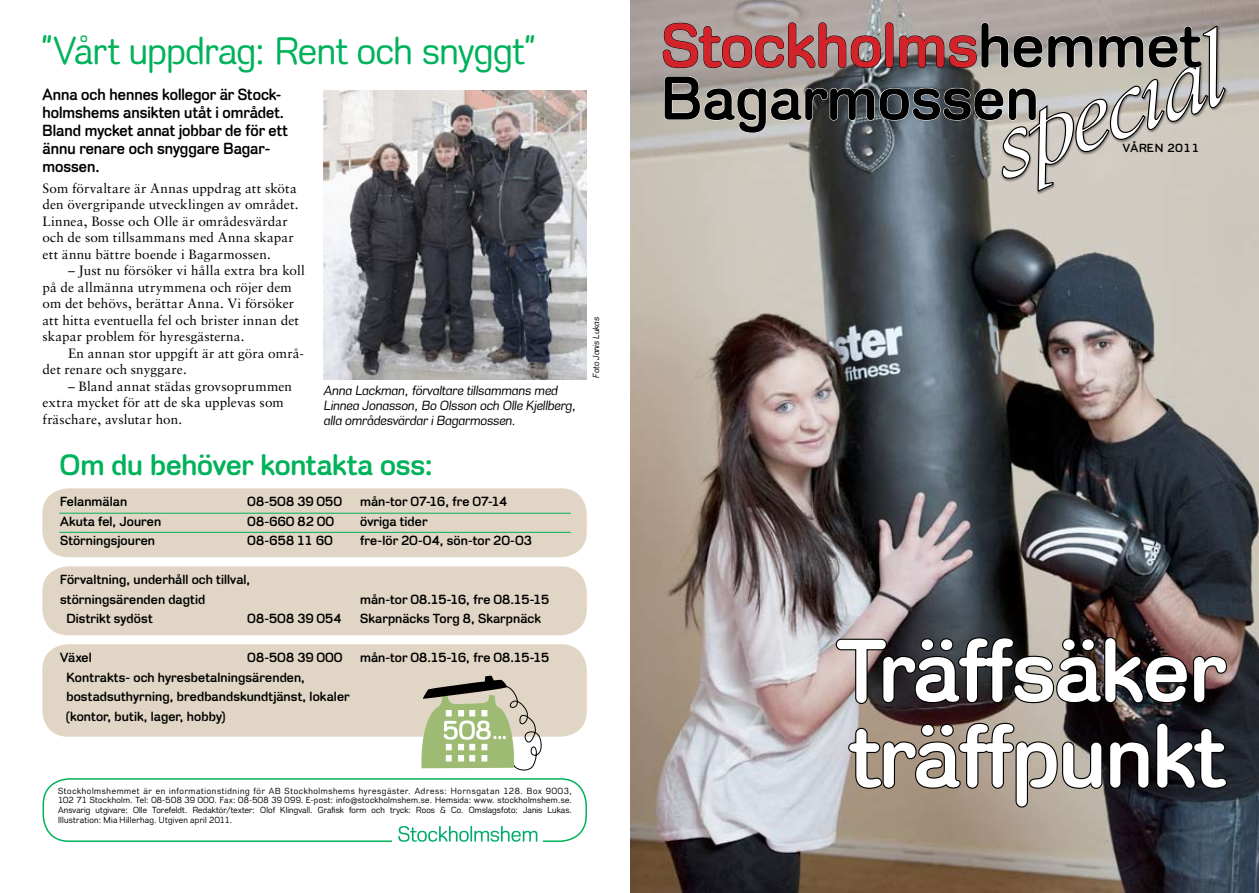
<style>
.page{position:relative;width:1259px;height:893px;background:#fff}
.page>*{position:absolute;margin:0;border:0;box-sizing:border-box;transform-origin:0 0}
.t1{font:700 90px/85.5px "Stockholm Runt";letter-spacing:-.01em;color:#fff}
.t2{font:700 63px/52.5px "Stockholm Runt";color:#000}
.t3{font:39px "Stockholm Runt";letter-spacing:-.005em;color:#00b25a}
.t4{font:700 30px "Stockholm Runt";letter-spacing:-.005em;color:#00b25a}
.t5{font:700 16.5px/18px "Stockholm Runt";color:#000;scale:.95 1}
.t6{font:13.5px/16.5px "Sabon";letter-spacing:.01em;color:#000}
.t7{font:700 13.5px/19.5px "Stockholm Runt";letter-spacing:.01em;color:#000}
.t8{font:italic 13.5px/15px "Stockholm Runt";color:#000}
.t9{font:700 12px "Stockholm Runt";letter-spacing:.09em;color:#000}
.t10{font:9px/9.8px "Stockholm Runt";letter-spacing:.03em;color:#000;text-align:justify}
.t11{font:italic 9px "Stockholm Runt";color:#000}
.s1{color:#d2232a}
</style>
<div class="page">
<div style="left:43px;top:778px;width:544px;height:64px;border:2px solid #00b25a;border-radius:26px"></div>
<div style="left:393px;top:816px;width:150px;height:47px;background:#fff"></div>
<svg style="left:398px;top:826px;width:139px;height:16px"></svg>
<img style="left:630px;top:0;width:629px;height:893px">
<div style="left:1000px;top:25px;width:259px;height:186px;background:#000;opacity:.42"></div>
<svg style="left:1002px;top:25px;width:224px;height:696px;background:#736f6f"></svg>
<svg style="left:662px;top:22px;width:563px;height:169px;background:#a2a09c"></svg>
<div style="left:42px;top:566px;width:545px;height:69px;background:#e1d6c5;border-radius:26px"></div>
<div style="left:42px;top:644px;width:545px;height:93px;background:#e1d6c5;border-radius:26px"></div>
<svg style="left:421px;top:676px;width:122px;height:95px"></svg>
<div style="left:42px;top:488px;width:545px;height:69px;background:#e1d6c5;border-radius:26px"></div>
<hr style="left:59px;top:513px;width:512px;height:1px;background:#00b25a">
<hr style="left:59px;top:532px;width:512px;height:1px;background:#00b25a">
<img style="left:324px;top:90px;width:263px;height:289px">
<svg style="left:834px;top:636px;width:394px;height:70px;background:#463e3d"></svg>
<svg style="left:847px;top:721px;width:381px;height:88px;background:#665e57"></svg>
<h3 class="t3" style="left:41px;top:28px;width:496px">”Vårt uppdrag: Rent och snyggt”</h3>
<p class="t5" style="left:43px;top:85px;width:260px">Anna och hennes kollegor är Stock&shy;holmshems ansikten utåt i området.<br>Bland mycket annat jobbar de för ett ännu renare och snyggare Bagar&shy;mossen.</p>
<p class="t6" style="left:43px;top:180px;width:257px">Som förvaltare är Annas uppdrag att sköta den övergripande utvecklingen av området.<br>Linnea, Bosse och Olle är områdesvärdar och de som tillsammans med Anna skapar ett ännu bättre boende i Bagarmossen.</p>
<p class="t6" style="left:43px;top:262px;width:264px;text-indent:26px">– Just nu försöker vi hålla extra bra koll på de allmänna utrymmena och röjer dem om det behövs, berättar Anna. Vi försöker att hitta eventuella fel och brister innan det skapar problem för hyresgästerna.</p>
<p class="t6" style="left:43px;top:345px;width:263px;text-indent:26px">En annan stor uppgift är att göra områ&shy;det renare och snyggare.</p>
<p class="t6" style="left:43px;top:378px;width:251px;text-indent:26px">– Bland annat städas grovsoprummen extra mycket för att de ska upplevas som fräschare, avslutar hon.</p>
<p class="t8" style="left:324px;top:382px;width:254px">Anna Lackman, förvaltare tillsammans med<br>Linnea Jonasson, Bo Olsson och Olle Kjellberg, alla områdesvärdar i Bagarmossen.</p>
<h3 class="t4" style="left:59px;top:448px;width:375px">Om du behöver kontakta oss:</h3>
<p class="t7" style="left:60px;top:492px;width:69px">Felanmälan</p>
<p class="t7" style="left:248px;top:492px;width:96px">08-508 39 050</p>
<p class="t7" style="left:360px;top:492px;width:149px">mån-tor 07-16, fre 07-14</p>
<p class="t7" style="left:60px;top:511px;width:103px">Akuta fel, Jouren</p>
<p class="t7" style="left:248px;top:511px;width:88px">08-660 82 00</p>
<p class="t7" style="left:360px;top:511px;width:69px">övriga tider</p>
<p class="t7" style="left:60px;top:531px;width:97px">Störningsjouren</p>
<p class="t7" style="left:248px;top:531px;width:87px">08-658 11 60</p>
<p class="t7" style="left:360px;top:531px;width:173px">fre-lör 20-04, sön-tor 20-03</p>
<p class="t7" style="left:60px;top:570px;width:192px">Förvaltning, underhåll och tillval, störningsärenden dagtid</p>
<p class="t7" style="left:360px;top:589px;width:191px">mån-tor 08.15-16, fre 08.15-15</p>
<p class="t7" style="left:66px;top:609px;width:88px">Distrikt sydöst</p>
<p class="t7" style="left:248px;top:609px;width:96px">08-508 39 054</p>
<p class="t7" style="left:360px;top:609px;width:182px">Skarpnäcks Torg 8, Skarpnäck</p>
<p class="t7" style="left:60px;top:648px;width:33px">Växel</p>
<p class="t7" style="left:248px;top:648px;width:96px">08-508 39 000</p>
<p class="t7" style="left:360px;top:648px;width:191px">mån-tor 08.15-16, fre 08.15-15</p>
<p class="t7" style="left:66px;top:667px;width:285px">Kontrakts- och hyresbetalningsärenden, bostadsuthyrning, bredbandskundtjänst, lokaler (kontor, butik, lager, hobby)</p>
<p class="t11" style="left:591px;top:378px;width:62px;rotate:-90deg">Foto Janis Lukas</p>
<p class="t10" style="left:58px;top:786px;width:515px">Stockholmshemmet är en informationstidning för AB Stockholmshems hyresgäster. Adress: Hornsgatan 128. Box 9003, 102 71 Stockholm. Tel: 08-508 39 000. Fax: 08-508 39 099. E-post: info@stockholmshem.se. Hemsida: www. stockholmshem.se.<br>Ansvarig utgivare: Olle Torefeldt. Redaktör/texter: Olof Klingvall. Grafisk form och tryck: Roos &amp; Co. Omslagsfoto: Janis Lukas.<br>Illustration: Mia Hillerhag. Utgiven april 2011.</p>
<h2 class="t2" style="left:661px;top:19px;width:541px"><span class="s1">Stockholms</span>hemmet<br>Bagarmossen</h2>
<p class="t9" style="left:1122px;top:141px;width:78px">våren 2011</p>
<h1 class="t1" style="left:836px;top:627px;width:391px">Träffsäker träffpunkt</h1>
</div>
